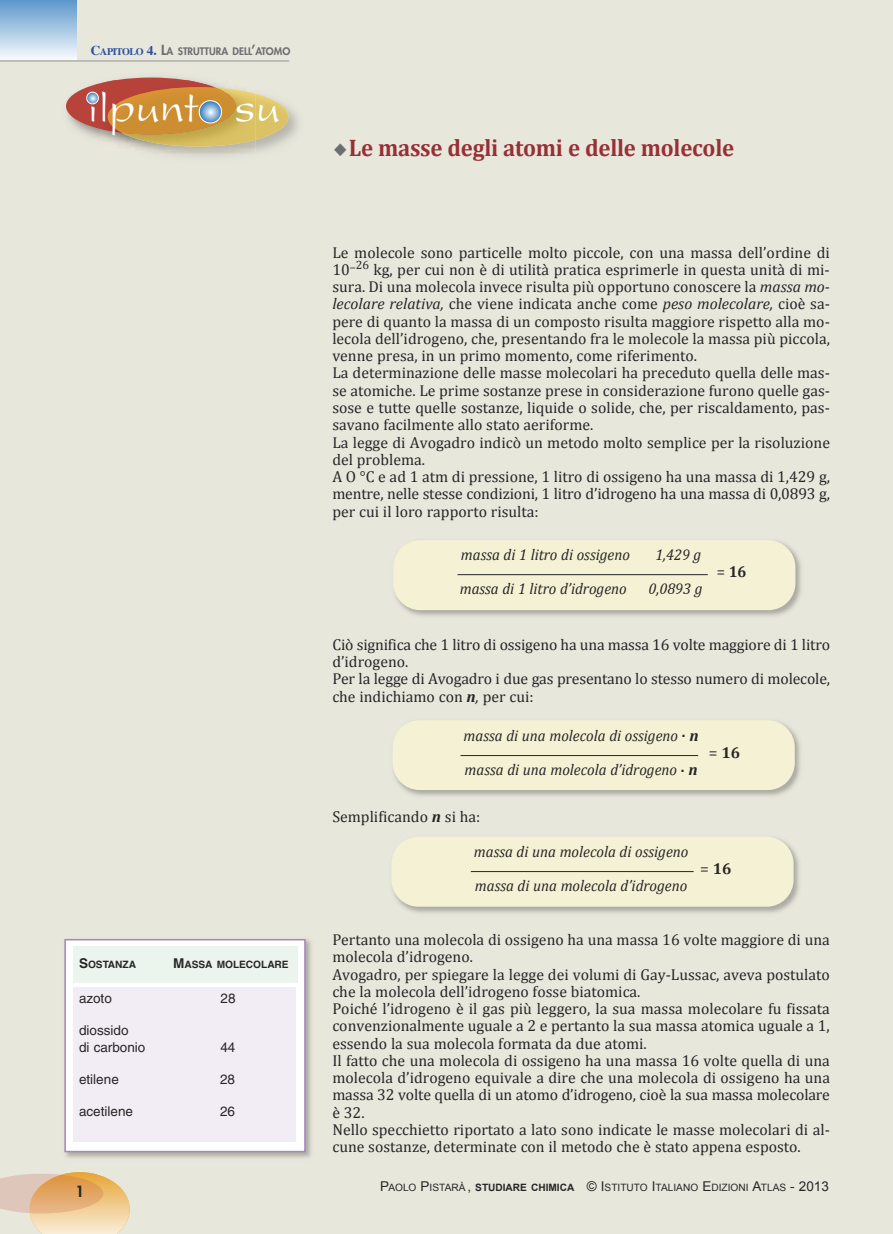
<style>
.page{position:relative;width:893px;height:1234px;background:#fff}
.page>*{position:absolute;margin:0;border:0;box-sizing:border-box;transform-origin:0 0}
.t1{font:54px "Present";color:#fff;scale:.9 1}
.t2{font:700 24px "Cambria";letter-spacing:-.01em;color:#973035;scale:.95 1}
.t3{font:15.75px/17.2px "Cambria";color:#272627}
.t4{font:italic 15.75px/34.5px "Cambria";color:#272627;scale:.95 1}
.t5{font:700 15.75px "Cambria";color:#272627}
.t6{font:700 15.75px "Cambria";color:#272627;scale:.95 1}
.t7{font:800 15px "Futura";color:#272627}
.t8{font:13.5px/16.2px "Helvetica";color:#272627}
.t9{font:10.2px "Arial";color:#272627}
.t10{font:800 10.2px "Futura";color:#6d6e71}
.t11{font:700 10.2px "Helvetica";color:#272627}
.s1{font-family:"Times";font-weight:700;font-size:13.5px;color:#2d4f9f}
.s2{font-family:"Times";font-weight:700;color:#2d4f9f}
.s3{font-size:13.5px}
.s4{font-size:45px}
.s5{font-family:"Lucida Grande";font-weight:400;color:#6d6e71}
.s6{font-style:italic}
.s7{font-weight:400}
.s8{font-weight:700;font-style:italic}
.s9{font-weight:700}
.s10{font-style:normal}
</style>
<div class="page">
<div style="left:0;top:0;width:893px;height:1233px;background:#e8e7dc"></div>
<div style="left:0;top:0;width:77px;height:60px;background:linear-gradient(to bottom,#5c98cc,#f5f9fc)"></div>
<hr style="left:0;top:61px;width:289px;height:1px;background:#919396">
<svg style="left:0;top:1172px;width:130px;height:61px"></svg>
<img style="left:30px;top:1174px;width:73px;height:39px">
<img style="left:66px;top:77px;width:190px;height:77px">
<div style="left:66px;top:77px;width:170px;height:58px;background:#b7433b;border-radius:50%"></div>
<img style="left:256px;top:107px;width:42px;height:45px">
<img style="left:216px;top:80px;width:40px;height:8px">
<img style="left:101px;top:133px;width:21px;height:14px">
<img style="left:101px;top:80px;width:115px;height:53px">
<img style="left:256px;top:94px;width:32px;height:46px">
<img style="left:122px;top:88px;width:134px;height:59px">
<img style="left:108px;top:87px;width:128px;height:48px">
<svg style="left:199px;top:100px;width:23px;height:23px"></svg>
<svg style="left:86px;top:92px;width:13px;height:12px"></svg>
<img style="left:64px;top:939px;width:247px;height:219px">
<div style="left:66px;top:940px;width:238px;height:210px;background:#fff"></div>
<div style="left:64px;top:938px;width:242px;height:213px;border:2px solid #a688bc"></div>
<div style="left:73px;top:946px;width:224px;height:36px;background:#ebf5ed"></div>
<div style="left:74px;top:986px;width:222px;height:155px;background:#f2edf5"></div>
<img style="left:392px;top:839px;width:407px;height:74px">
<div style="left:391px;top:836px;width:403px;height:70px;background:#f5f1d4;border-radius:27px"></div>
<img style="left:393px;top:721px;width:407px;height:75px">
<div style="left:393px;top:720px;width:402px;height:69px;background:#f5f1d4;border-radius:27px"></div>
<img style="left:394px;top:541px;width:407px;height:75px">
<div style="left:393px;top:540px;width:402px;height:70px;background:#f5f1d4;border-radius:27px"></div>
<hr style="left:457px;top:574px;width:251px;height:1px;background:#272627">
<hr style="left:460px;top:755px;width:238px;height:1px;background:#272627">
<hr style="left:471px;top:871px;width:223px;height:1px;background:#272627">
<p class="t10" style="left:91px;top:46px;width:201px"><span class="s1">C</span><span class="s2">APITOLO</span> <span class="s1">4.</span> <span class="s3">L</span>A STRUTTURA DELL<span class="s3">’</span>ATOMO</p>
<h1 class="t1" style="left:88px;top:86px;width:215px"><span class="s4">il</span>punt su</h1>
<p class="t11" style="left:79px;top:959px;width:59px"><span class="s3">S</span>OSTANZA</p>
<p class="t11" style="left:173px;top:959px;width:117px"><span class="s3">M</span>ASSA MOLECOLARE</p>
<p class="t8" style="left:79px;top:991px;width:34px">azoto</p>
<p class="t8" style="left:220px;top:991px;width:17px">28</p>
<p class="t8" style="left:79px;top:1023px;width:68px">diossido<br>di carbonio</p>
<p class="t8" style="left:220px;top:1039px;width:17px">44</p>
<p class="t8" style="left:79px;top:1072px;width:41px">etilene</p>
<p class="t8" style="left:220px;top:1072px;width:17px">28</p>
<p class="t8" style="left:79px;top:1104px;width:56px">acetilene</p>
<p class="t8" style="left:220px;top:1104px;width:17px">26</p>
<h2 class="t2" style="left:332px;top:134px;width:425px"><span class="s5">◆</span>Le masse degli atomi e delle molecole</h2>
<p class="t3" style="left:332px;top:243px;width:499px">Le molecole sono particelle molto piccole, con una massa dell’ordine di 10<sup>–26</sup> kg, per cui non è di utilità pratica esprimerle in questa unità di mi&shy;sura. Di una molecola invece risulta più opportuno conoscere la <span class="s6">massa mo&shy;lecolare relativa,</span> che viene in dicata anche come <span class="s6">peso molecolare,</span> cioè sa&shy;pere di quanto la massa di un composto risulta maggiore rispetto alla mo&shy;lecola dell’idrogeno, che, presentando fra le molecole la massa più piccola, venne presa, in un primo momento, come riferimento.<br>La determinazione delle masse molecolari ha preceduto quella delle mas&shy;se atomiche. Le prime sostanze prese in considerazione furono quelle gas&shy;sose e tutte quelle sostanze, liquide o solide, che, per riscaldamento, pas&shy;savano facilmente allo stato ae riforme.<br>La legge di Avogadro indicò un metodo molto semplice per la risoluzione del problema.<br>A O °C e ad 1 atm di pressione, 1 litro di ossigeno ha una mas sa di 1,429 g, mentre, nelle stesse condizioni, 1 litro d’idrogeno ha una massa di 0,0893 g, per cui il loro rapporto risulta:</p>
<p class="t4" style="left:461px;top:536px;width:180px">massa di 1 litro di ossigeno</p>
<p class="t4" style="left:655px;top:536px;width:50px">1,429 g</p>
<p class="t6" style="left:717px;top:561px;width:33px"><span class="s7">=</span> 16</p>
<p class="t4" style="left:460px;top:571px;width:177px">massa di 1 litro d’idrogeno</p>
<p class="t4" style="left:649px;top:571px;width:58px">0,0893 g</p>
<p class="t3" style="left:332px;top:635px;width:499px">Ciò significa che 1 litro di ossigeno ha una massa 16 volte maggiore di 1 litro d’idrogeno.<br>Per la legge di Avogadro i due gas presentano lo stesso nume ro di molecole, che indichiamo con <span class="s8">n</span><span class="s6">,</span> per cui:</p>
<p class="t4" style="left:464px;top:717px;width:249px">massa di una molecola di ossigeno <sup>.</sup> <span class="s9">n</span></p>
<p class="t5" style="left:709px;top:742px;width:33px"><span class="s7">=</span> 16</p>
<p class="t4" style="left:465px;top:751px;width:247px">massa di una molecola d’idrogeno <sup>.</sup> <span class="s9">n</span></p>
<p class="t4" style="left:474px;top:799px;width:227px;text-indent:-142px"><span class="s10">Semplificando</span> <span class="s9">n</span> <span class="s10">si ha:<br></span>massa di una molecola di ossigeno</p>
<p class="t5" style="left:700px;top:859px;width:33px"><span class="s7">=</span> 16</p>
<p class="t4" style="left:475px;top:868px;width:225px">massa di una molecola d’idrogeno</p>
<p class="t3" style="left:332px;top:930px;width:499px">Pertanto una molecola di ossigeno ha una massa 16 volte maggiore di una molecola d’idrogeno.<br>Avogadro, per spiegare la legge dei volumi di Gay-Lussac, aveva postulato che la molecola dell’idrogeno fosse biatomica.<br>Poiché l’idrogeno è il gas più leggero, la sua massa molecolare fu fissata convenzionalmente uguale a 2 e pertanto la sua massa ato mica uguale a 1, essendo la sua molecola formata da due atomi.<br>Il fatto che una molecola di ossigeno ha una massa 16 volte quella di una molecola d’idrogeno equivale a dire che una mo lecola di ossigeno ha una massa 32 volte quella di un atomo d’idrogeno, cioè la sua massa molecolare è 32.<br>Nello specchietto riportato a lato sono indicate le masse moleco lari di al&shy;cune sostanze, determinate con il metodo che è stato appena esposto.</p>
<p class="t7" style="left:75px;top:1184px;width:10px">1</p>
<p class="t9" style="left:380px;top:1181px;width:450px"><span class="s3">P</span>AOLO <span class="s3">P</span>ISTARÀ <span class="s3">,</span> <span class="s9">STUDIARE CHIMICA</span> <span class="s3">© I</span>STITUTO <span class="s3">I</span>TALIANO <span class="s3">E</span>DIZIONI <span class="s3">A</span>TLAS <span class="s3">- 2013</span></p>
</div>
